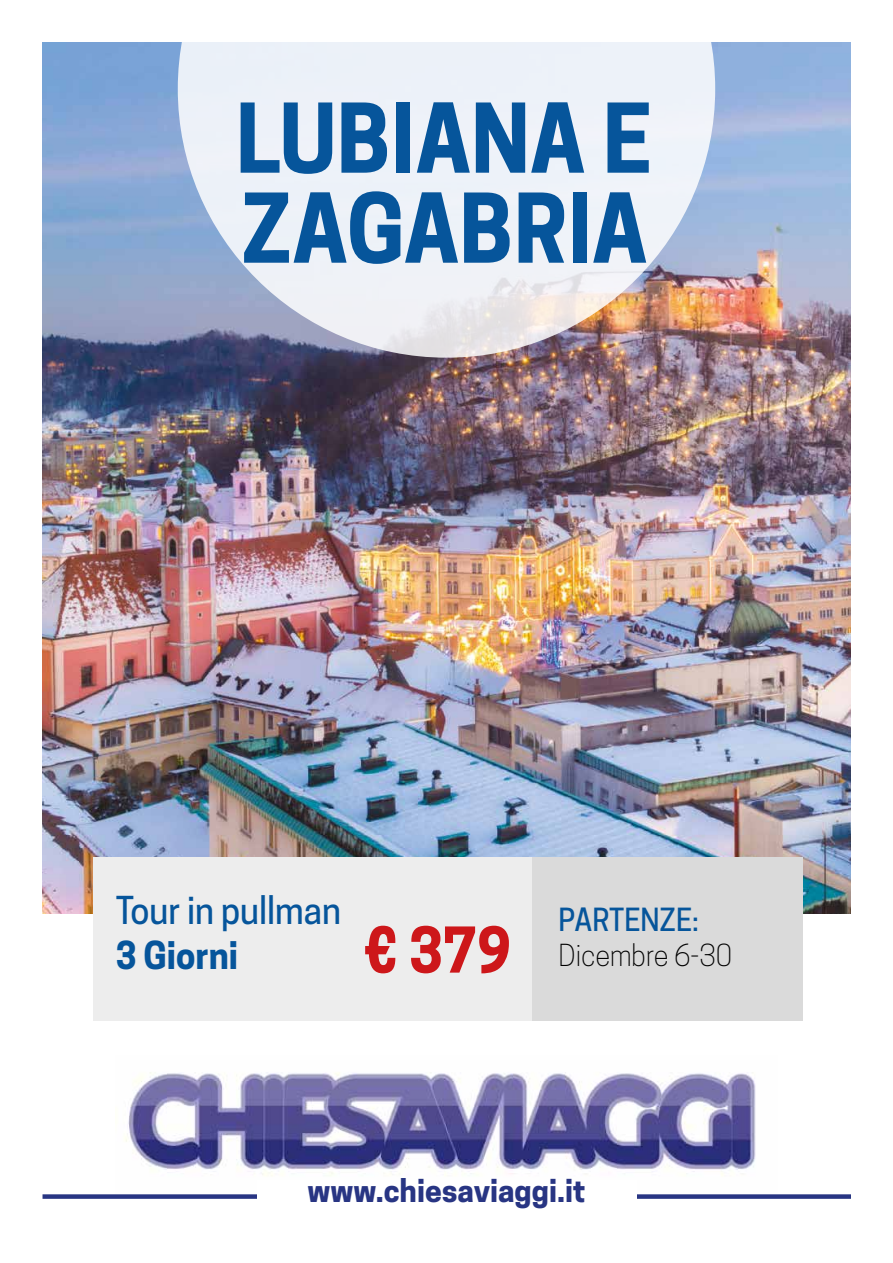
<style>
.page{position:relative;width:893px;height:1263px;background:#fff}
.page>*{position:absolute;margin:0;border:0;box-sizing:border-box;transform-origin:0 0}
.t1{font:700 90px/90px "Cooper Hewitt";color:#06559b;scale:.96 1}
.t2{font:700 59.25px "Cooper Hewitt";color:#cd171a;scale:.96 1}
.t3{font:500 36.15px "Cooper Hewitt";color:#06559b;scale:.96 1}
.t4{font:700 36.15px "Cooper Hewitt";color:#06559b;scale:.96 1}
.t5{font:700 30px "Cooper Hewitt";color:#283583}
.t6{font:500 30px "Cooper Hewitt";color:#06559b;scale:.96 1}
.t7{font:300 28.5px "Cooper Hewitt";color:#000;scale:.96 1}
</style>
<div class="page">
<img style="left:43px;top:43px;width:807px;height:871px">
<svg style="left:178px;top:42px;width:537px;height:316px;fill:#edf1f8"></svg>
<div style="left:516px;top:857px;width:287px;height:164px;background:#dadada"></div>
<div style="left:94px;top:857px;width:438px;height:164px;background:#ededed"></div>
<img style="left:125px;top:1072px;width:631px;height:104px">
<div style="left:43px;top:1194px;width:808px;height:5px;background:#283583"></div>
<div style="left:257px;top:1179px;width:380px;height:41px;background:#fff"></div>
<h1 class="t1" style="left:236px;top:94px;width:435px">LUBIANA E<br>ZAGABRIA</h1>
<p class="t3" style="left:116px;top:889px;width:236px">Tour in pullman</p>
<p class="t4" style="left:116px;top:933px;width:129px">3 Giorni</p>
<h2 class="t2" style="left:363px;top:915px;width:155px">€ 379</h2>
<p class="t6" style="left:558px;top:902px;width:148px">PARTENZE:</p>
<p class="t7" style="left:558px;top:938px;width:183px">Dicembre 6-30</p>
<p class="t5" style="left:308px;top:1173px;width:280px">www.chiesaviaggi.it</p>
</div>
